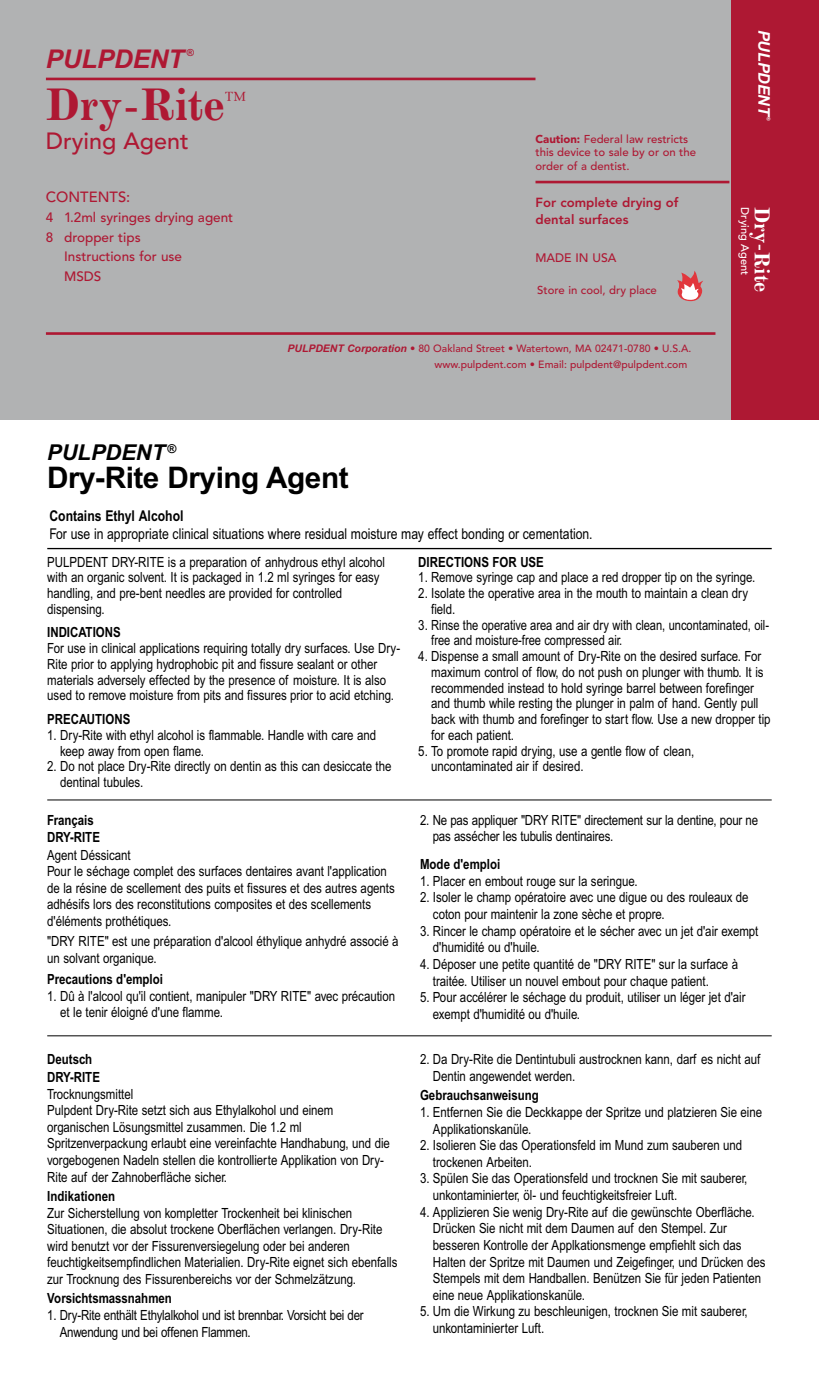
<style>
.page{position:relative;width:819px;height:1386px;background:#fff}
.page>*{position:absolute;margin:0;border:0;box-sizing:border-box;transform-origin:0 0}
.t1{font:700 46.73px "Modern";color:#ae1833}
.t2{font:700 29.75px "Arial";letter-spacing:-.015em;color:#000}
.t3{font:italic 700 25.9px "Arial";letter-spacing:-.005em;color:#ae1833}
.t4{font:500 23.28px "Avenir";color:#ae1833}
.t5{font:700 22.05px "Modern";color:#fff}
.t6{font:italic 700 21.88px "Arial";color:#000}
.t7{font:italic 700 15.92px "Arial";color:#fff}
.t8{font:14.88px "Arial Narrow";color:#000}
.t9{font:700 14.88px "Arial Narrow";color:#000}
.t10{font:500 14.7px "Avenir";color:#ae1833}
.t11{font:14px/16.6px "Arial Narrow";color:#000}
.t12{font:700 14px/17.5px "Arial Narrow";color:#000}
.t13{font:700 14px "Arial Narrow";color:#000}
.t14{font:500 13.47px "Avenir";color:#ae1833}
.t15{font:800 13.12px/17.2px "Avenir";color:#ae1833}
.t16{font:500 12.25px "Avenir";color:#ae1833}
.t17{font:500 11.38px/13.5px "Avenir";color:#ae1833}
.t18{font:500 11.03px "Avenir";color:#fff}
.t19{font:500 10.5px/15.9px "Avenir";color:#ae1833}
.t20{font:700 9.8px "Arial";color:#ae1833}
.t21{font:700 4.9px "Arial";color:#fff}
.s1{font-weight:900}
.s2{font-family:"Arial";font-weight:700;font-style:italic}
</style>
<div class="page">
<hr style="left:47px;top:548px;width:725px;height:1px;background:#000">
<hr style="left:47px;top:800px;width:725px;height:1px;background:#000">
<hr style="left:47px;top:1035px;width:725px;height:1px;background:#000">
<div style="left:0;top:0;width:731px;height:420px;background:#b1b2b3"></div>
<hr style="left:536px;top:181px;width:193px;height:2px;background:#ae1833">
<hr style="left:46px;top:78px;width:490px;height:2px;background:#ae1833">
<div style="left:731px;top:0;width:88px;height:420px;background:#ae1833"></div>
<hr style="left:46px;top:332px;width:669px;height:3px;background:#ae1833">
<svg style="left:677px;top:271px;width:26px;height:30px"></svg>
<h3 class="t3" style="left:46px;top:44px;width:140px">PULPDENT</h3>
<p class="t20" style="left:187px;top:47px;width:9px">®</p>
<h1 class="t1" style="left:46px;top:87px;width:202px">Dry-Rite<sup>™</sup></h1>
<h3 class="t4" style="left:46px;top:132px;width:144px">Drying Agent</h3>
<p class="t10" style="left:46px;top:191px;width:86px">CONTENTS:</p>
<p class="t14" style="left:46px;top:212px;width:189px">4 1.2ml syringes drying agent</p>
<p class="t14" style="left:46px;top:231px;width:96px">8 dropper tips</p>
<p class="t14" style="left:64px;top:251px;width:119px">Instructions for use</p>
<p class="t14" style="left:64px;top:271px;width:39px">MSDS</p>
<h3 class="t6" style="left:47px;top:440px;width:131px">PULPDENT <sup>®</sup></h3>
<p class="t17" style="left:536px;top:133px;width:162px"><span class="s1">Caution:</span> Federal law restricts this device to sale by or on the order of a dentist.</p>
<p class="t15" style="left:536px;top:195px;width:145px">For complete drying of dental surfaces</p>
<p class="t16" style="left:536px;top:253px;width:82px">MADE IN USA</p>
<p class="t17" style="left:537px;top:284px;width:121px">Store in cool, dry place</p>
<p class="t19" style="left:435px;top:341px;width:258px;text-indent:-147px"><span class="s2">PULPDENT Corporation</span> • 80 Oakland Street • Watertown, MA 02471-0780 • U.S.A. www.pulpdent.com • Email: pulpdent@pulpdent.com</p>
<h2 class="t2" style="left:47px;top:461px;width:303px">Dry-Rite Drying Agent</h2>
<p class="t9" style="left:49px;top:510px;width:136px">Contains Ethyl Alcohol</p>
<p class="t8" style="left:49px;top:528px;width:545px">For use in appropriate clinical situations where residual moisture may effect bonding or cementation.</p>
<p class="t7" style="left:773px;top:30px;width:89px;rotate:90deg">PULPDENT</p>
<p class="t21" style="left:771px;top:117px;width:5px;rotate:90deg">®</p>
<h3 class="t5" style="left:770px;top:207px;width:86px;rotate:90deg">Dry-Rite</h3>
<p class="t18" style="left:750px;top:207px;width:69px;rotate:90deg">Drying Agent</p>
<p class="t11" style="left:47px;top:555px;width:339px;line-height:15.8px">PULPDENT DRY-RITE is a preparation of anhydrous ethyl alcohol with an organic solvent. It is packaged in 1.2 ml syringes for easy handling, and pre-bent needles are provided for controlled dispensing.</p>
<p class="t12" style="left:47px;top:625px;width:75px">INDICATIONS</p>
<p class="t11" style="left:47px;top:642px;width:354px;line-height:15.8px">For use in clinical applications requiring totally dry surfaces. Use Dry-Rite prior to applying hydrophobic pit and fissure sealant or other materials adversely effected by the presence of moisture. It is also used to remove moisture from pits and fissures prior to acid etching.</p>
<p class="t12" style="left:47px;top:712px;width:85px">PRECAUTIONS</p>
<p class="t11" style="left:60px;top:728px;width:317px;line-height:15.8px;text-indent:-13px">1. Dry-Rite with ethyl alcohol is flammable. Handle with care and keep away from open flame.</p>
<p class="t11" style="left:60px;top:760px;width:333px;line-height:15.8px;text-indent:-13px">2. Do not place Dry-Rite directly on dentin as this can desiccate the dentinal tubules.</p>
<p class="t12" style="left:47px;top:812px;width:54px">Français<br>DRY-RITE</p>
<p class="t11" style="left:47px;top:848px;width:349px">Agent Déssicant<br>Pour le séchage complet des surfaces dentaires avant l'application de la résine de scellement des puits et fissures et des autres agents adhésifs lors des reconstitutions composites et des scellements d'éléments prothétiques.</p>
<p class="t11" style="left:47px;top:934px;width:353px">"DRY RITE" est une préparation d'alcool éthylique anhydré associé à un solvant organique.</p>
<p class="t12" style="left:47px;top:972px;width:117px">Precautions d'emploi</p>
<p class="t11" style="left:60px;top:989px;width:336px;text-indent:-13px">1. Dû à l'alcool qu'il contient, manipuler "DRY RITE" avec précaution et le tenir éloigné d'une flamme.</p>
<p class="t12" style="left:47px;top:1052px;width:54px">Deutsch<br>DRY-RITE</p>
<p class="t11" style="left:47px;top:1087px;width:344px">Trocknungsmittel<br>Pulpdent Dry-Rite setzt sich aus Ethylalkohol und einem organischen Lösungsmittel zusammen. Die 1.2 ml Spritzenverpackung erlaubt eine vereinfachte Handhabung, und die vorgebogenen Nadeln stellen die kontrollierte Applikation von Dry-Rite auf der Zahnoberfläche sicher.</p>
<p class="t12" style="left:47px;top:1189px;width:70px">Indikationen</p>
<p class="t11" style="left:47px;top:1206px;width:352px">Zur Sicherstellung von kompletter Trockenheit bei klinischen Situationen, die absolut trockene Oberflächen verlangen. Dry-Rite wird benutzt vor der Fissurenversiegelung oder bei anderen feuchtigkeitsempfindlichen Materialien. Dry-Rite eignet sich ebenfalls zur Trocknung des Fissurenbereichs vor der Schmelzätzung.</p>
<p class="t12" style="left:47px;top:1291px;width:126px">Vorsichtsmassnahmen</p>
<p class="t11" style="left:60px;top:1308px;width:305px;text-indent:-12px">1. Dry-Rite enthält Ethylalkohol und ist brennbar. Vorsicht bei der<br>Anwendung und bei offenen Flammen.</p>
<p class="t13" style="left:418px;top:554px;width:127px">DIRECTIONS FOR USE</p>
<p class="t11" style="left:418px;top:571px;width:339px">1. Remove syringe cap and place a red dropper tip on the syringe.</p>
<p class="t11" style="left:431px;top:587px;width:319px;line-height:15.8px;text-indent:-13px">2. Isolate the operative area in the mouth to maintain a clean dry field.</p>
<p class="t11" style="left:431px;top:618px;width:339px;line-height:15.8px;text-indent:-13px">3. Rinse the operative area and air dry with clean, uncontaminated, oil&shy;free and moisture-free compressed air.</p>
<p class="t11" style="left:431px;top:650px;width:341px;line-height:15.8px;text-indent:-13px">4. Dispense a small amount of Dry-Rite on the desired surface. For maximum control of flow, do not push on plunger with thumb. It is recommended instead to hold syringe barrel between forefinger and thumb while resting the plunger in palm of hand. Gently pull back with thumb and forefinger to start flow. Use a new dropper tip for each patient.</p>
<p class="t11" style="left:431px;top:744px;width:265px;line-height:15.8px;text-indent:-13px">5. To promote rapid drying, use a gentle flow of clean, uncontaminated air if desired.</p>
<p class="t11" style="left:433px;top:813px;width:327px;text-indent:-13px">2. Ne pas appliquer "DRY RITE" directement sur la dentine, pour ne pas assécher les tubulis dentinaires.</p>
<p class="t12" style="left:420px;top:857px;width:82px">Mode d'emploi</p>
<p class="t11" style="left:420px;top:874px;width:219px">1. Placer en embout rouge sur la seringue.</p>
<p class="t11" style="left:433px;top:890px;width:317px;text-indent:-13px">2. Isoler le champ opératoire avec une digue ou des rouleaux de coton pour maintenir la zone sèche et propre.</p>
<p class="t11" style="left:433px;top:924px;width:327px;text-indent:-13px">3. Rincer le champ opératoire et le sécher avec un jet d'air exempt d'humidité ou d'huile.</p>
<p class="t11" style="left:433px;top:957px;width:307px;text-indent:-13px">4. Déposer une petite quantité de "DRY RITE" sur la surface à traitée. Utiliser un nouvel embout pour chaque patient.</p>
<p class="t11" style="left:433px;top:990px;width:314px;text-indent:-13px">5. Pour accélérer le séchage du produit, utiliser un léger jet d'air exempt d'humidité ou d'huile.</p>
<p class="t11" style="left:433px;top:1053px;width:329px;text-indent:-13px">2. Da Dry-Rite die Dentintubuli austrocknen kann, darf es nicht auf<br>Dentin angewendet werden.</p>
<p class="t12" style="left:420px;top:1088px;width:120px">Gebrauchsanweisung</p>
<p class="t11" style="left:433px;top:1105px;width:331px;text-indent:-13px">1. Entfernen Sie die Deckkappe der Spritze und platzieren Sie eine<br>Applikationskanüle.</p>
<p class="t11" style="left:433px;top:1138px;width:311px;text-indent:-13px">2. Isolieren Sie das Operationsfeld im Mund zum sauberen und trockenen Arbeiten.</p>
<p class="t11" style="left:433px;top:1172px;width:316px;text-indent:-13px">3. Spülen Sie das Operationsfeld und trocknen Sie mit sauberer, unkontaminierter, öl- und feuchtigkeitsfreier Luft.</p>
<p class="t11" style="left:433px;top:1205px;width:334px;text-indent:-13px">4. Applizieren Sie wenig Dry-Rite auf die gewünschte Oberfläche.<br>Drücken Sie nicht mit dem Daumen auf den Stempel. Zur besseren Kontrolle der Applkationsmenge empfiehlt sich das Halten der Spritze mit Daumen und Zeigefinger, und Drücken des Stempels mit dem Handballen. Benützen Sie für jeden Patienten eine neue Applikationskanüle.</p>
<p class="t11" style="left:433px;top:1305px;width:316px;text-indent:-13px">5. Um die Wirkung zu beschleunigen, trocknen Sie mit sauberer, unkontaminierter Luft.</p>
</div>
